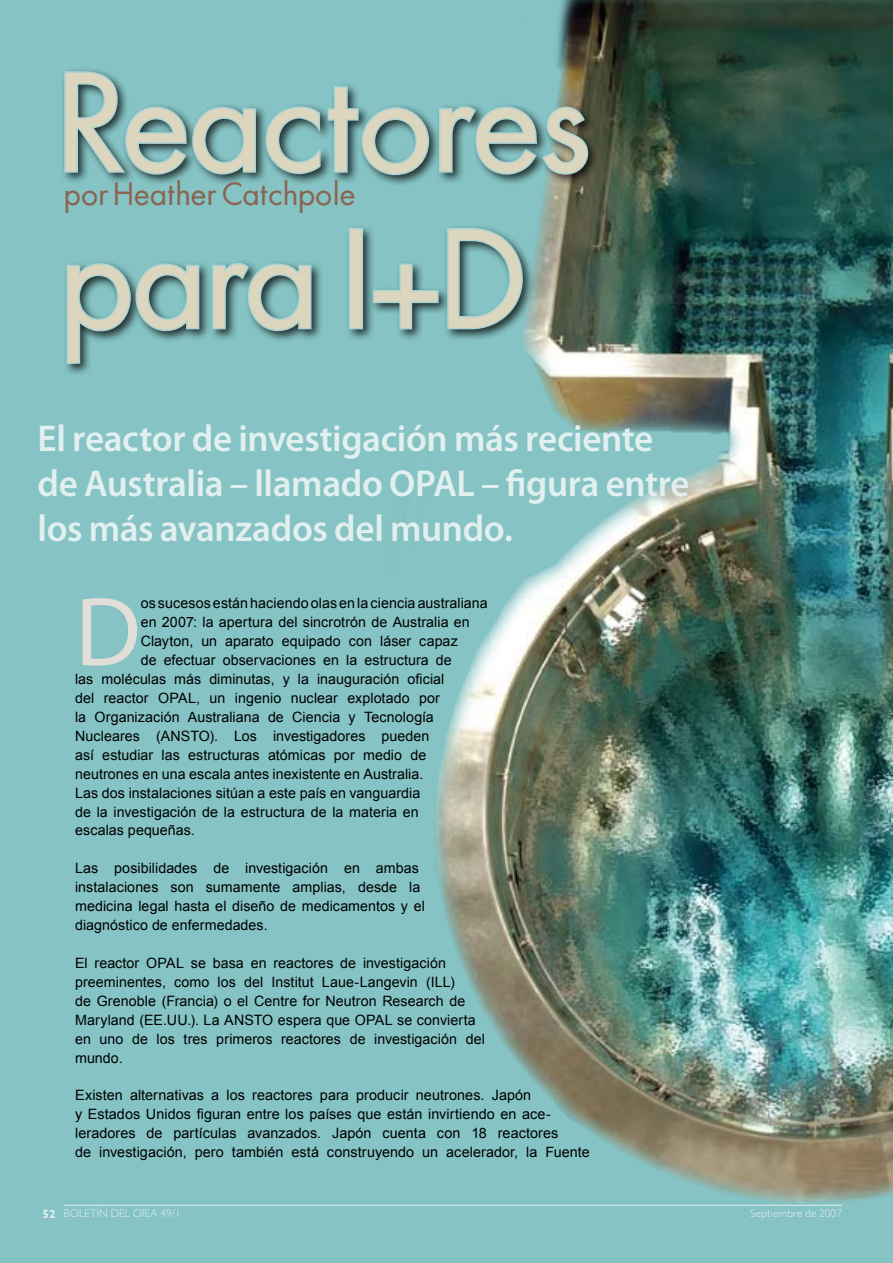
<style>
.page{position:relative;width:893px;height:1263px;background:#85c3c4}
.page>*{position:absolute;margin:0;border:0;box-sizing:border-box;transform-origin:0 0}
.t1{font:130.5px/156.6px "Futura ICG";letter-spacing:-.02em;color:#ddd6bf}
.t2{font:98.4px "Myriad Pro";color:#e1ded9}
.t3{font:600 37.5px/45px "Myriad Pro";letter-spacing:-.01em;color:#e2efef}
.t4{font:30px "Futura ICG";letter-spacing:.005em;color:#8b6350}
.t5{font:14.25px/18.9px "Arial";letter-spacing:.005em;color:#000}
.t6{font:300 11.25px "Gill Sans";letter-spacing:.01em;color:#e2efef}
.s1{font-weight:700;font-size:12px}
</style>
<div class="page">
<hr style="left:64px;top:1205px;width:778px;height:1px;background:#e2efef">
<img style="left:385px;top:0;width:508px;height:1206px">
<div style="left:60px;top:67px;width:833px;height:361px;background:#000;opacity:.75"></div>
<svg style="left:63px;top:70px;width:194px;height:107px"></svg>
<svg style="left:267px;top:85px;width:164px;height:92px"></svg>
<svg style="left:437px;top:102px;width:153px;height:76px"></svg>
<svg style="left:65px;top:261px;width:136px;height:105px"></svg>
<svg style="left:211px;top:261px;width:102px;height:71px"></svg>
<div style="left:349px;top:228px;width:14px;height:101px;border:3px solid #aad3d3"></div>
<svg style="left:371px;top:262px;width:69px;height:69px"></svg>
<svg style="left:446px;top:226px;width:78px;height:105px"></svg>
<h1 class="t1" style="left:60px;top:43px;width:534px">Reactores para I+D</h1>
<h3 class="t4" style="left:64px;top:174px;width:293px">por Heather Catchpole</h3>
<h3 class="t3" style="left:38px;top:415px;width:654px">El reactor de investigación más reciente de Australia – llamado OPAL – figura entre los más avanzados del mundo.</h3>
<h2 class="t2" style="left:75px;top:578px;width:67px">D</h2>
<p class="t5" style="left:141px;top:594px;width:349px">os sucesos están haciendo olas en la ciencia australiana</p>
<p class="t5" style="left:141px;top:613px;width:331px">en 2007: la apertura del sincrotrón de Australia en</p>
<p class="t5" style="left:141px;top:632px;width:319px">Clayton, un aparato equipado con láser capaz</p>
<p class="t5" style="left:141px;top:650px;width:313px">de efectuar observaciones en la estructura de</p>
<p class="t5" style="left:75px;top:669px;width:371px">las moléculas más diminutas, y la inauguración oficial</p>
<p class="t5" style="left:75px;top:688px;width:366px">del reactor OPAL, un ingenio nuclear explotado por</p>
<p class="t5" style="left:75px;top:707px;width:360px">la Organización Australiana de Ciencia y Tecnología</p>
<p class="t5" style="left:75px;top:726px;width:356px">Nucleares (ANSTO). Los investigadores pueden</p>
<p class="t5" style="left:75px;top:745px;width:353px">así estudiar las estructuras atómicas por medio de</p>
<p class="t5" style="left:75px;top:764px;width:350px">neutrones en una escala antes inexistente en Australia.</p>
<p class="t5" style="left:75px;top:783px;width:347px">Las dos instalaciones sitúan a este país en vanguardia</p>
<p class="t5" style="left:75px;top:802px;width:345px">de la investigación de la estructura de la materia en</p>
<p class="t5" style="left:75px;top:821px;width:121px">escalas pequeñas.</p>
<p class="t5" style="left:75px;top:859px;width:351px">Las posibilidades de investigación en ambas instalaciones son sumamente amplias, desde la medicina legal hasta el diseño de medicamentos y el diagnóstico de enfermedades.</p>
<p class="t5" style="left:75px;top:953px;width:411px">El reactor OPAL se basa en reactores de investigación preeminentes, como los del Institut Laue-Langevin (ILL)<br>de Grenoble (Francia) o el Centre for Neutron Research de Maryland (EE.UU.). La ANSTO espera que OPAL se convierta en uno de los tres primeros reactores de investigación del mundo.</p>
<p class="t5" style="left:75px;top:1086px;width:516px">Existen alternativas a los reactores para producir neutrones. Japón<br>y Estados Unidos figuran entre los países que están invirtiendo en ace&shy;leradores de partículas avanzados. Japón cuenta con 18 reactores<br>de investigación, pero también está construyendo un acelerador, la Fuente</p>
<p class="t6" style="left:43px;top:1207px;width:140px"><span class="s1">52</span> BOLETÍN DEL OIEA 49/1</p>
<p class="t6" style="left:751px;top:1207px;width:93px">Septiembre de 2007</p>
</div>
